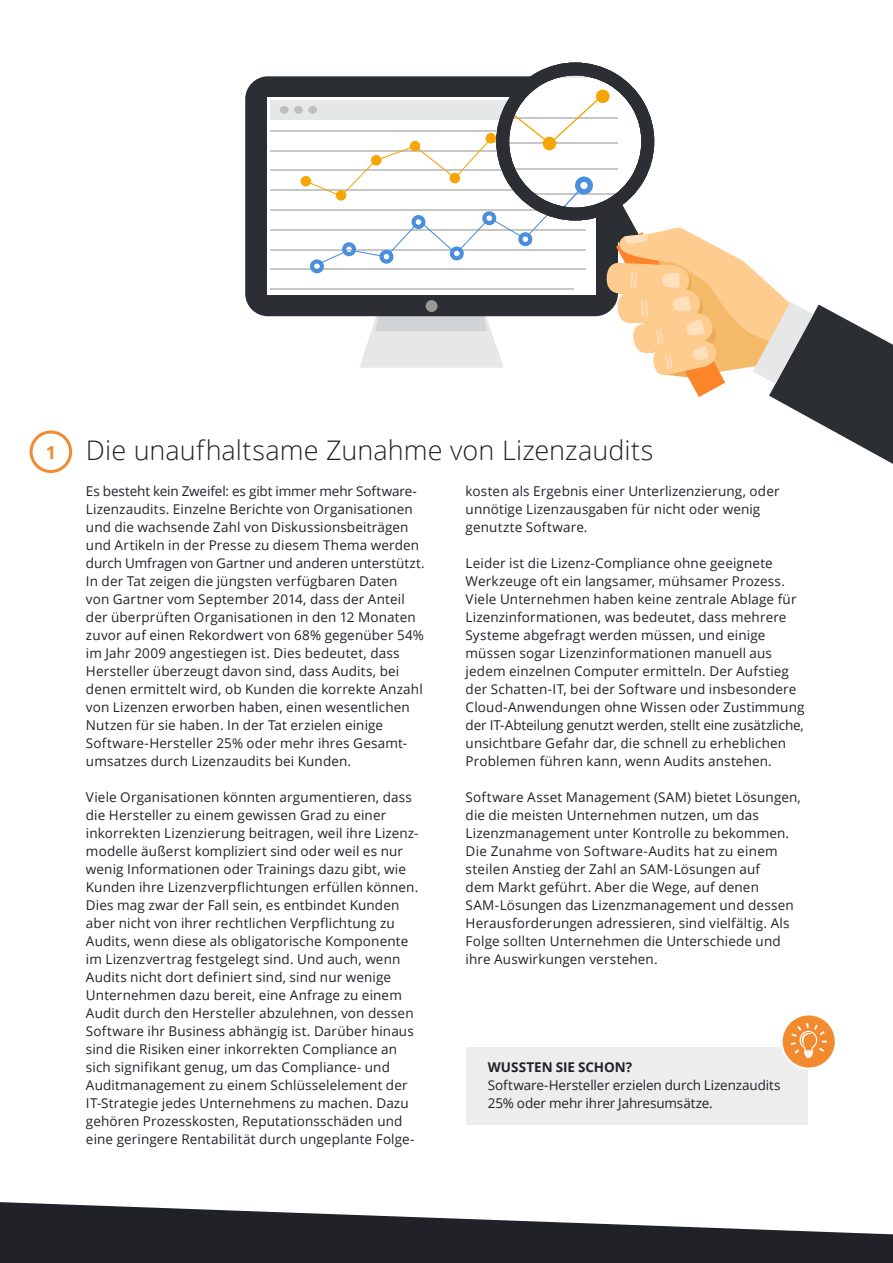
<style>
.page{position:relative;width:893px;height:1263px;background:#fff}
.page>*{position:absolute;margin:0;border:0;box-sizing:border-box;transform-origin:0 0}
.t1{font:300 27px "Open Sans";color:#202227}
.t2{font:13.5px/18px "Open Sans";letter-spacing:.01em;color:#202227}
.t3{font:13.5px/18px "Open Sans";letter-spacing:-.01em;color:#202227}
.t4{font:700 13.5px "Open Sans";color:#202227}
.s1{font-weight:700;font-size:18px;color:#f28b30}
</style>
<div class="page">
<div style="left:245px;top:76px;width:373px;height:240px;background:#2b2e33;border-radius:23px"></div>
<div style="left:267px;top:98px;width:329px;height:197px;background:#fff"></div>
<div style="left:270px;top:100px;width:323px;height:20px;background:#e6e8e8"></div>
<div style="left:280px;top:106px;width:9px;height:8px;background:#bdbfbf;border-radius:50%"></div>
<div style="left:294px;top:106px;width:9px;height:8px;background:#bdbfbf;border-radius:50%"></div>
<hr style="left:271px;top:130px;width:313px;height:1px;background:#c7c7c7">
<hr style="left:271px;top:150px;width:313px;height:1px;background:#c7c7c7">
<hr style="left:271px;top:170px;width:313px;height:1px;background:#c7c7c7">
<hr style="left:271px;top:190px;width:313px;height:1px;background:#c7c7c7">
<hr style="left:271px;top:209px;width:313px;height:1px;background:#c7c7c7">
<hr style="left:271px;top:229px;width:315px;height:1px;background:#c7c7c7">
<hr style="left:271px;top:249px;width:315px;height:1px;background:#c7c7c7">
<hr style="left:271px;top:269px;width:315px;height:1px;background:#c7c7c7">
<hr style="left:271px;top:288px;width:303px;height:2px;background:#c7c7c7">
<div style="left:301px;top:176px;width:10px;height:10px;background:#f5a605;border-radius:50%"></div>
<svg style="left:306px;top:63px;width:587px;height:401px"></svg>
<div style="left:30px;top:430px;width:42px;height:43px;border:3px solid #f28b30;border-radius:50%"></div>
<div style="left:466px;top:1048px;width:342px;height:77px;background:#ededed"></div>
<svg style="left:782px;top:1014px;width:54px;height:54px"></svg>
<div style="left:781px;top:1013px;width:56px;height:56px;border:2px solid #fff;border-radius:50%"></div>
<svg style="left:791px;top:1023px;width:36px;height:35px"></svg>
<svg style="left:0;top:1202px;width:893px;height:61px;fill:#202227"></svg>
<h1 class="t1" style="left:46px;top:431px;width:609px"><span class="s1">1</span> Die unaufhaltsame Zunahme von Lizenzaudits</h1>
<p class="t2" style="left:86px;top:482px;width:340px">Es besteht kein Zweifel: es gibt immer mehr Software-Lizenzaudits. Einzelne Berichte von Organisationen und die wachsende Zahl von Diskussionsbeiträgen und Artikeln in der Presse zu diesem Thema werden durch Umfragen von Gartner und anderen unterstützt.<br>In der Tat zeigen die jüngsten verfügbaren Daten<br>von Gartner vom September 2014, dass der Anteil der überprüften Organisationen in den 12 Monaten zuvor auf einen Rekordwert von 68% gegenüber 54% im Jahr 2009 angestiegen ist. Dies bedeutet, dass Hersteller überzeugt davon sind, dass Audits, bei denen ermittelt wird, ob Kunden die korrekte Anzahl von Lizenzen erworben haben, einen wesentlichen Nutzen für sie haben. In der Tat erzielen einige Software-Hersteller 25% oder mehr ihres Gesamt&shy;umsatzes durch Lizenzaudits bei Kunden.</p>
<p class="t2" style="left:86px;top:787px;width:334px">Viele Organisationen könnten argumentieren, dass die Hersteller zu einem gewissen Grad zu einer inkorrekten Lizenzierung beitragen, weil ihre Lizenz&shy;modelle äußerst kompliziert sind oder weil es nur wenig Informationen oder Trainings dazu gibt, wie Kunden ihre Lizenzverpflichtungen erfüllen können.<br>Dies mag zwar der Fall sein, es entbindet Kunden aber nicht von ihrer rechtlichen Verpflichtung zu Audits, wenn diese als obligatorische Komponente im Lizenzvertrag festgelegt sind. Und auch, wenn Audits nicht dort definiert sind, sind nur wenige Unternehmen dazu bereit, eine Anfrage zu einem Audit durch den Hersteller abzulehnen, von dessen Software ihr Business abhängig ist. Darüber hinaus sind die Risiken einer inkorrekten Compliance an sich signifikant genug, um das Compliance- und Auditmanagement zu einem Schlüsselelement der IT-Strategie jedes Unternehmens zu machen. Dazu gehören Prozesskosten, Reputationsschäden und eine geringere Rentabilität durch ungeplante Folge-</p>
<p class="t2" style="left:466px;top:481px;width:315px">kosten als Ergebnis einer Unterlizenzierung, oder unnötige Lizenzausgaben für nicht oder wenig genutzte Software.</p>
<p class="t2" style="left:466px;top:553px;width:340px">Leider ist die Lizenz-Compliance ohne geeignete Werkzeuge oft ein langsamer, mühsamer Prozess.<br>Viele Unternehmen haben keine zentrale Ablage für Lizenzinformationen, was bedeutet, dass mehrere Systeme abgefragt werden müssen, und einige müssen sogar Lizenzinformationen manuell aus jedem einzelnen Computer ermitteln. Der Aufstieg der Schatten-IT, bei der Software und insbesondere Cloud-Anwendungen ohne Wissen oder Zustimmung der IT-Abteilung genutzt werden, stellt eine zusätzliche, unsichtbare Gefahr dar, die schnell zu erheblichen Problemen führen kann, wenn Audits anstehen.</p>
<p class="t2" style="left:466px;top:787px;width:337px">Software Asset Management (SAM) bietet Lösungen, die die meisten Unternehmen nutzen, um das Lizenzmanagement unter Kontrolle zu bekommen.<br>Die Zunahme von Software-Audits hat zu einem steilen Anstieg der Zahl an SAM-Lösungen auf<br>dem Markt geführt. Aber die Wege, auf denen SAM-Lösungen das Lizenzmanagement und dessen Herausforderungen adressieren, sind vielfältig. Als Folge sollten Unternehmen die Unterschiede und ihre Auswirkungen verstehen.</p>
<p class="t4" style="left:488px;top:1057px;width:146px">WUSSTEN SIE SCHON?</p>
<p class="t3" style="left:488px;top:1076px;width:294px">Software-Hersteller erzielen durch Lizenzaudits<br>25% oder mehr ihrer Jahresumsätze.</p>
</div>
